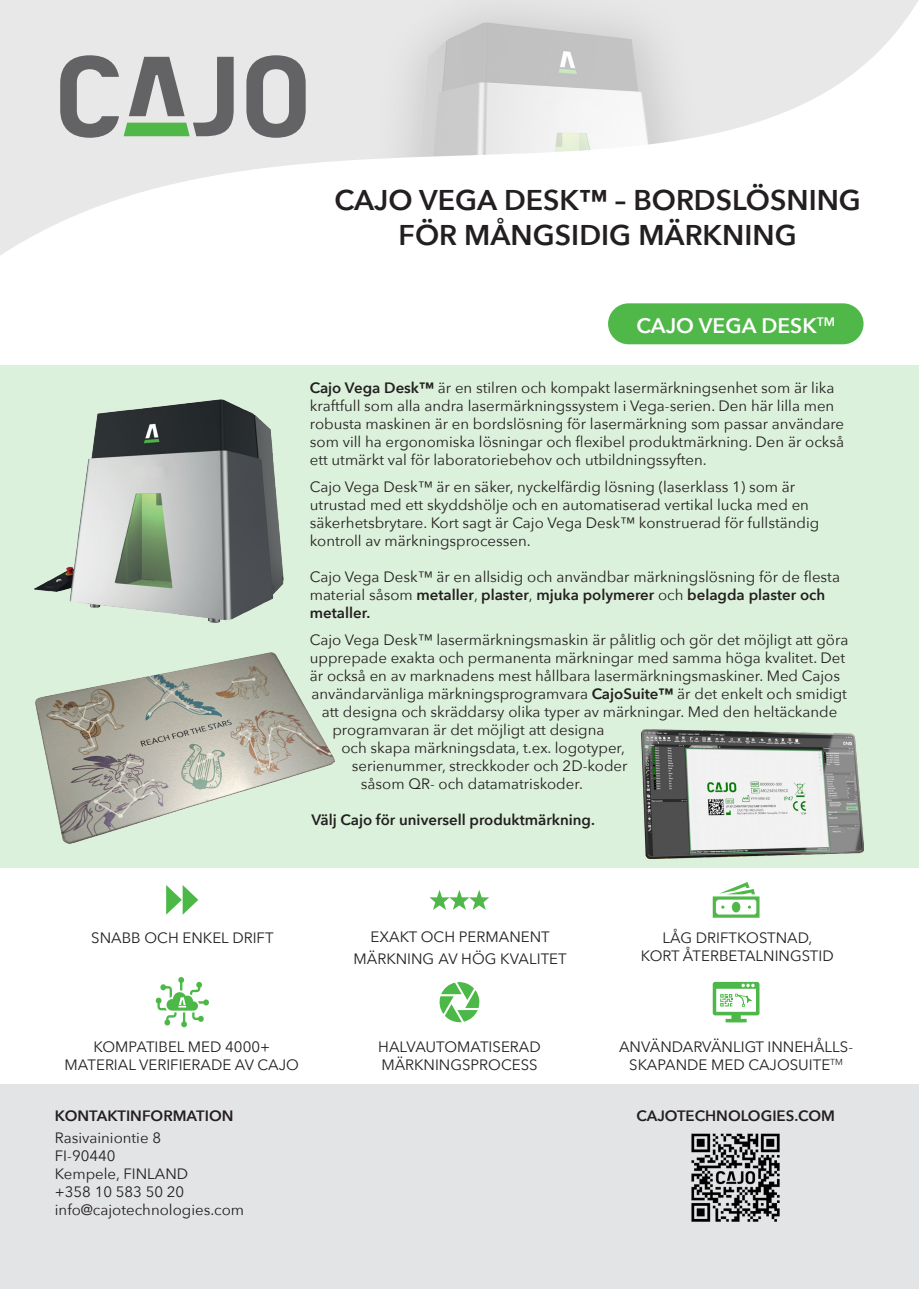
<style>
.page{position:relative;width:919px;height:1289px;background:#fff}
.page>*{position:absolute;margin:0;border:0;box-sizing:border-box;transform-origin:0 0}
.OTSIKKO_20pt_Avenir{font:600 28.5px/34.2px "Avenir Next";color:#231f20;text-align:center}
.t1{font:600 21px "Avenir Next";color:#fff}
.Leipäteksti_10pt_Ave{font:15px/18px "Avenir Next";color:#231f20}
.Leipäteksti_10pt_Ave-2{font:600 15px "Avenir Next";color:#231f20}
.ALL_CAPS_10pt_Avenir{font:15px/18px "Avenir Next";color:#231f20;text-align:center}
.s1{font-weight:600}
</style>
<div class="page">
<img style="left:0;top:0;width:918px;height:255px">
<div style="left:0;top:1084px;width:918px;height:204px;background:#e3e4e6"></div>
<div style="left:0;top:365px;width:918px;height:502px;background:#dcf1db"></div>
<svg style="left:246px;top:55px;width:59px;height:83px;background:#979798"></svg>
<svg style="left:60px;top:55px;width:174px;height:83px;background:#aab0ab"></svg>
<img style="left:691px;top:1133px;width:89px;height:89px">
<svg style="left:429px;top:890px;width:60px;height:19px"></svg>
<svg style="left:166px;top:885px;width:32px;height:29px"></svg>
<svg style="left:712px;top:882px;width:47px;height:35px"></svg>
<div style="left:608px;top:303px;width:255px;height:41px;background:#50b848;border-radius:20px"></div>
<svg style="left:439px;top:982px;width:41px;height:40px"></svg>
<svg style="left:155px;top:977px;width:54px;height:50px"></svg>
<img style="left:641px;top:729px;width:222px;height:129px">
<img style="left:34px;top:399px;width:249px;height:223px">
<img style="left:35px;top:652px;width:299px;height:191px">
<svg style="left:712px;top:981px;width:47px;height:41px"></svg>
<p class="OTSIKKO_20pt_Avenir" style="left:334px;top:182px;width:528px">CAJO VEGA DESK™ – BORDSLÖSNING<br>FÖR MÅNGSIDIG MÄRKNING</p>
<p class="t1" style="left:636px;top:308px;width:200px">CAJO VEGA DESK<sup>TM</sup></p>
<p class="Leipäteksti_10pt_Ave" style="left:310px;top:378px;width:535px"><span class="s1">Cajo Vega Desk™</span> är en stilren och kompakt lasermärkningsenhet som är lika kraftfull som alla andra lasermärkningssystem i Vega-serien. Den här lilla men robusta maskinen är en bordslösning för lasermärkning som passar användare som vill ha ergonomiska lösningar och flexibel produktmärkning. Den är också ett utmärkt val för laboratoriebehov och utbildningssyften.</p>
<p class="Leipäteksti_10pt_Ave" style="left:310px;top:477px;width:511px">Cajo Vega Desk™ är en säker, nyckelfärdig lösning (laserklass 1) som är utrustad med ett skyddshölje och en automatiserad vertikal lucka med en säkerhetsbrytare. Kort sagt är Cajo Vega Desk™ konstruerad för fullständig kontroll av märkningsprocessen.</p>
<p class="Leipäteksti_10pt_Ave" style="left:310px;top:567px;width:531px">Cajo Vega Desk™ är en allsidig och användbar märkningslösning för de flesta material såsom <span class="s1">metaller</span>, <span class="s1">plaster</span>, <span class="s1">mjuka polymerer</span> och <span class="s1">belagda plaster och metaller.</span></p>
<p class="Leipäteksti_10pt_Ave" style="left:310px;top:629px;width:540px">Cajo Vega Desk™ lasermärkningsmaskin är pålitlig och gör det möjligt att göra</p>
<p class="Leipäteksti_10pt_Ave" style="left:310px;top:647px;width:537px">upprepade exakta och permanenta märkningar med samma höga kvalitet. Det</p>
<p class="Leipäteksti_10pt_Ave" style="left:310px;top:665px;width:531px">är också en av marknadens mest hållbara lasermärkningsmaskiner. Med Cajos</p>
<p class="Leipäteksti_10pt_Ave" style="left:311px;top:683px;width:537px">användarvänliga märkningsprogramvara <span class="s1">CajoSuite™</span> är det enkelt och smidigt</p>
<p class="Leipäteksti_10pt_Ave" style="left:322px;top:701px;width:517px">att designa och skräddarsy olika typer av märkningar. Med den heltäckande</p>
<p class="Leipäteksti_10pt_Ave" style="left:332px;top:719px;width:273px">programvaran är det möjligt att designa</p>
<p class="Leipäteksti_10pt_Ave" style="left:341px;top:737px;width:285px">och skapa märkningsdata, t.ex. logotyper,</p>
<p class="Leipäteksti_10pt_Ave" style="left:352px;top:755px;width:277px">serienummer, streckkoder och 2D-koder</p>
<p class="Leipäteksti_10pt_Ave" style="left:361px;top:773px;width:223px">såsom QR- och datamatriskoder.</p>
<p class="Leipäteksti_10pt_Ave-2" style="left:311px;top:806px;width:285px">Välj Cajo för universell produktmärkning.</p>
<p class="Leipäteksti_10pt_Ave" style="left:91px;top:928px;width:184px">SNABB OCH ENKEL DRIFT</p>
<p class="Leipäteksti_10pt_Ave" style="left:93px;top:1036px;width:178px">KOMPATIBEL MED 4000+</p>
<p class="Leipäteksti_10pt_Ave" style="left:65px;top:1054px;width:236px">MATERIAL VERIFIERADE AV CAJO</p>
<p class="Leipäteksti_10pt_Ave" style="left:370px;top:927px;width:181px">EXAKT OCH PERMANENT</p>
<p class="Leipäteksti_10pt_Ave" style="left:353px;top:948px;width:214px">MÄRKNING AV HÖG KVALITET</p>
<p class="Leipäteksti_10pt_Ave" style="left:378px;top:1036px;width:164px">HALVAUTOMATISERAD</p>
<p class="Leipäteksti_10pt_Ave" style="left:381px;top:1054px;width:158px">MÄRKNINGSPROCESS</p>
<p class="Leipäteksti_10pt_Ave" style="left:662px;top:928px;width:151px">LÅG DRIFTKOSTNAD,</p>
<p class="Leipäteksti_10pt_Ave" style="left:640px;top:946px;width:195px">KORT ÅTERBETALNINGSTID</p>
<p class="ALL_CAPS_10pt_Avenir" style="left:619px;top:1036px;width:235px">ANVÄNDARVÄNLIGT INNEHÅLLS-<br>SKAPANDE MED CAJOSUITE<sup>TM</sup></p>
<p class="Leipäteksti_10pt_Ave-2" style="left:55px;top:1102px;width:180px">KONTAKTINFORMATION</p>
<p class="Leipäteksti_10pt_Ave-2" style="left:636px;top:1102px;width:200px">CAJOTECHNOLOGIES.COM</p>
<p class="Leipäteksti_10pt_Ave" style="left:55px;top:1128px;width:108px">Rasivainiontie 8</p>
<p class="Leipäteksti_10pt_Ave" style="left:55px;top:1146px;width:62px">FI-90440</p>
<p class="Leipäteksti_10pt_Ave" style="left:55px;top:1164px;width:135px">Kempele, FINLAND</p>
<p class="Leipäteksti_10pt_Ave" style="left:55px;top:1182px;width:131px">+358 10 583 50 20</p>
<p class="Leipäteksti_10pt_Ave" style="left:55px;top:1200px;width:191px">info@cajotechnologies.com</p>
</div>
